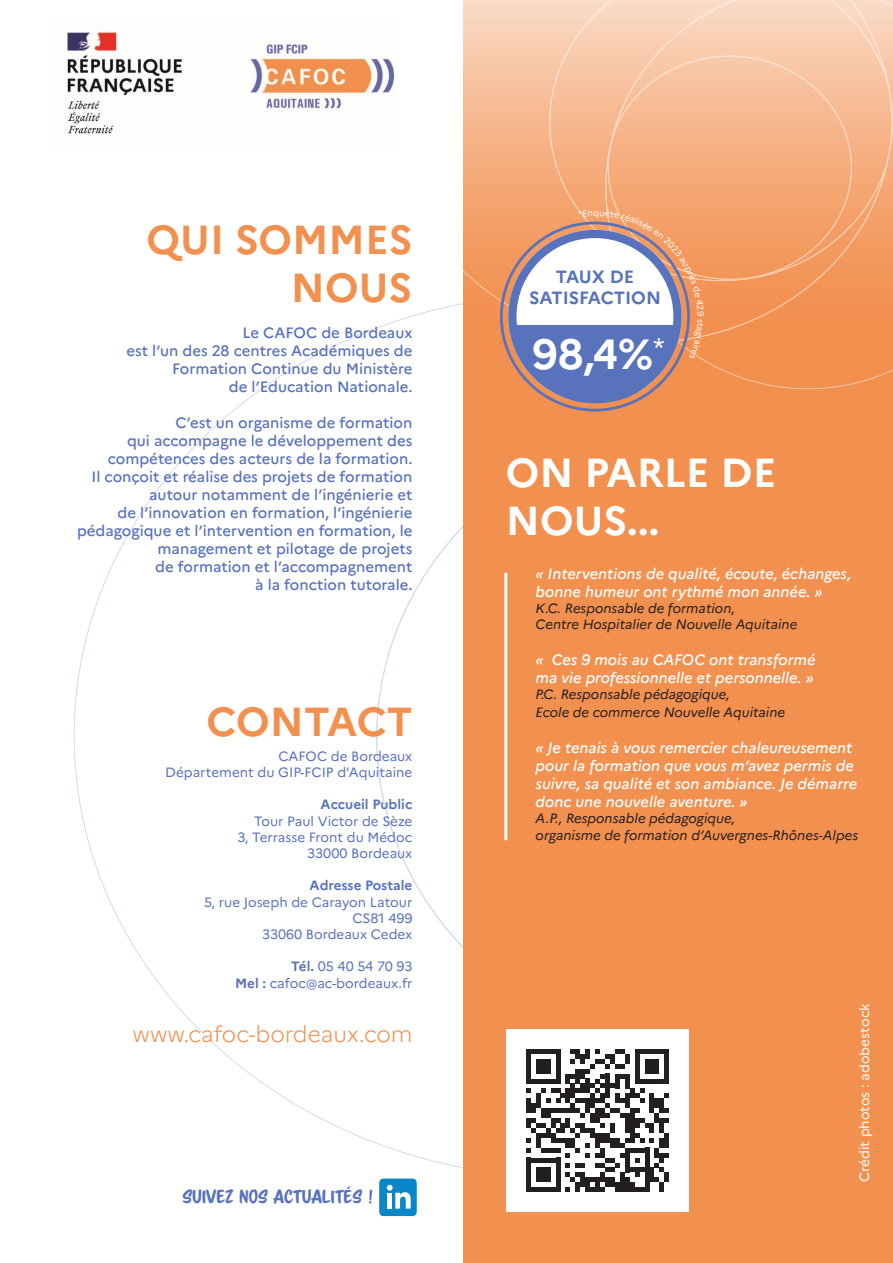
<style>
.page{position:relative;width:893px;height:1263px;background:#fff}
.page>*{position:absolute;margin:0;border:0;box-sizing:border-box;transform-origin:0 0}
.t1{font:700 42.15px "Marianne";color:#fff}
.t2{font:700 40.5px/48.6px "Marianne";color:#f2904f;text-align:right}
.t3{font:700 40.5px/48.6px "Marianne";color:#fff}
.t4{font:300 22.5px "Marianne";color:#f2904f}
.t5{font:700 17.7px "Marianne";color:#5872bc}
.t6{font:16.5px "Scriptorama Markdown JF";color:#5872bc}
.t7{font:500 15px/18px "Marianne";color:#5872bc;text-align:right}
.t8{font:italic 500 15px/18px "Marianne";color:#fff}
.t9{font:italic 13.5px/16.2px "Marianne";color:#231f20}
.t10{font:13.5px "Marianne";color:#5872bc}
.t11{font:700 13.5px "Marianne";color:#5872bc}
.t12{font:13.5px "Marianne";color:#fff}
.s1{font-weight:700}
</style>
<div class="page">
<div style="left:463px;top:0;width:430px;height:1263px;background:#f2904f"></div>
<svg style="left:704px;top:0;width:189px;height:389px"></svg>
<svg style="left:398px;top:0;width:446px;height:343px"></svg>
<svg style="left:704px;top:281px;width:184px;height:60px"></svg>
<svg style="left:549px;top:0;width:56px;height:209px;background:#f6be98"></svg>
<svg style="left:605px;top:0;width:287px;height:281px;background:#f6b78e"></svg>
<div style="left:379px;top:1178px;width:38px;height:38px;background:#0a87c9;border-radius:4px"></div>
<svg style="left:387px;top:1185px;width:24px;height:23px"></svg>
<img style="left:67px;top:31px;width:326px;height:103px">
<hr style="left:504px;top:573px;width:3px;height:267px;background:#fff">
<div style="left:506px;top:1029px;width:183px;height:183px;background:#fff"></div>
<svg style="left:526px;top:1049px;width:143px;height:143px"></svg>
<div style="left:664px;top:1172px;width:5px;height:10px;background:#231f20"></div>
<svg style="left:511px;top:209px;width:193px;height:194px"></svg>
<p class="t2" style="left:146px;top:215px;width:268px">QUI SOMMES<br>NOUS</p>
<p class="t7" style="left:126px;top:324px;width:288px">Le CAFOC de Bordeaux<br>est l’un des 28 centres Académiques de<br>Formation Continue du Ministère<br>de l’Education Nationale.</p>
<p class="t7" style="left:108px;top:414px;width:306px">C’est un organisme de formation<br>qui accompagne le développement des compétences des acteurs de la formation.</p>
<p class="t7" style="left:77px;top:468px;width:337px">Il conçoit et réalise des projets de formation autour notamment de l’ingénierie et<br>de l’innovation en formation, l’ingénierie pédagogique et l’intervention en formation, le management et pilotage de projets<br>de formation et l’accompagnement<br>à la fonction tutorale.</p>
<p class="t2" style="left:207px;top:697px;width:207px">CONTACT</p>
<p class="t10" style="left:279px;top:748px;width:135px">CAFOC de Bordeaux</p>
<p class="t10" style="left:165px;top:764px;width:249px">Département du GIP-FCIP d’Aquitaine</p>
<p class="t11" style="left:320px;top:796px;width:93px">Accueil Public</p>
<p class="t10" style="left:254px;top:812px;width:160px">Tour Paul Victor de Sèze</p>
<p class="t10" style="left:238px;top:829px;width:176px">3, Terrasse Front du Médoc</p>
<p class="t10" style="left:307px;top:845px;width:107px">33000 Bordeaux</p>
<p class="t11" style="left:309px;top:877px;width:105px">Adresse Postale</p>
<p class="t10" style="left:204px;top:893px;width:210px">5, rue Joseph de Carayon Latour</p>
<p class="t10" style="left:352px;top:910px;width:62px">CS81 499</p>
<p class="t10" style="left:262px;top:926px;width:152px">33060 Bordeaux Cedex</p>
<p class="t10" style="left:291px;top:958px;width:123px"><span class="s1">Tél.</span> 05 40 54 70 93</p>
<p class="t10" style="left:235px;top:974px;width:179px"><span class="s1">Mel :</span> cafoc@ac-bordeaux.fr</p>
<p class="t4" style="left:132px;top:1020px;width:281px">www.cafoc-bordeaux.com</p>
<p class="t6" style="left:182px;top:1186px;width:192px">SUIVEZ NOS ACTUALITÉS !</p>
<p class="t5" style="left:556px;top:266px;width:80px">TAUX DE</p>
<p class="t5" style="left:529px;top:287px;width:133px">SATISFACTION</p>
<p class="t1" style="left:532px;top:328px;width:134px">98,4%<sup>*</sup></p>
<p class="t3" style="left:506px;top:448px;width:272px">ON PARLE DE<br>NOUS...</p>
<p class="t8" style="left:536px;top:564px;width:317px">« Interventions de qualité, écoute, échanges, bonne humeur ont rythmé mon année. »</p>
<p class="t9" style="left:536px;top:600px;width:263px">K.C. Responsable de formation,<br>Centre Hospitalier de Nouvelle Aquitaine</p>
<p class="t8" style="left:536px;top:651px;width:281px">« Ces 9 mois au CAFOC ont transformé ma vie professionnelle et personnelle. »</p>
<p class="t9" style="left:536px;top:685px;width:251px;line-height:18px">P.C. Responsable pédagogique,<br>Ecole de commerce Nouvelle Aquitaine</p>
<p class="t8" style="left:536px;top:739px;width:323px">« Je tenais à vous remercier chaleureusement pour la formation que vous m’avez permis de suivre, sa qualité et son ambiance. Je démarre donc une nouvelle aventure. »</p>
<p class="t9" style="left:536px;top:810px;width:324px">A.P., Responsable pédagogique,<br>organisme de formation d’Auvergnes-Rhônes-Alpes</p>
<p class="t12" style="left:856px;top:1182px;width:180px;rotate:-90deg">Crédit photos : adobestock</p>
</div>
